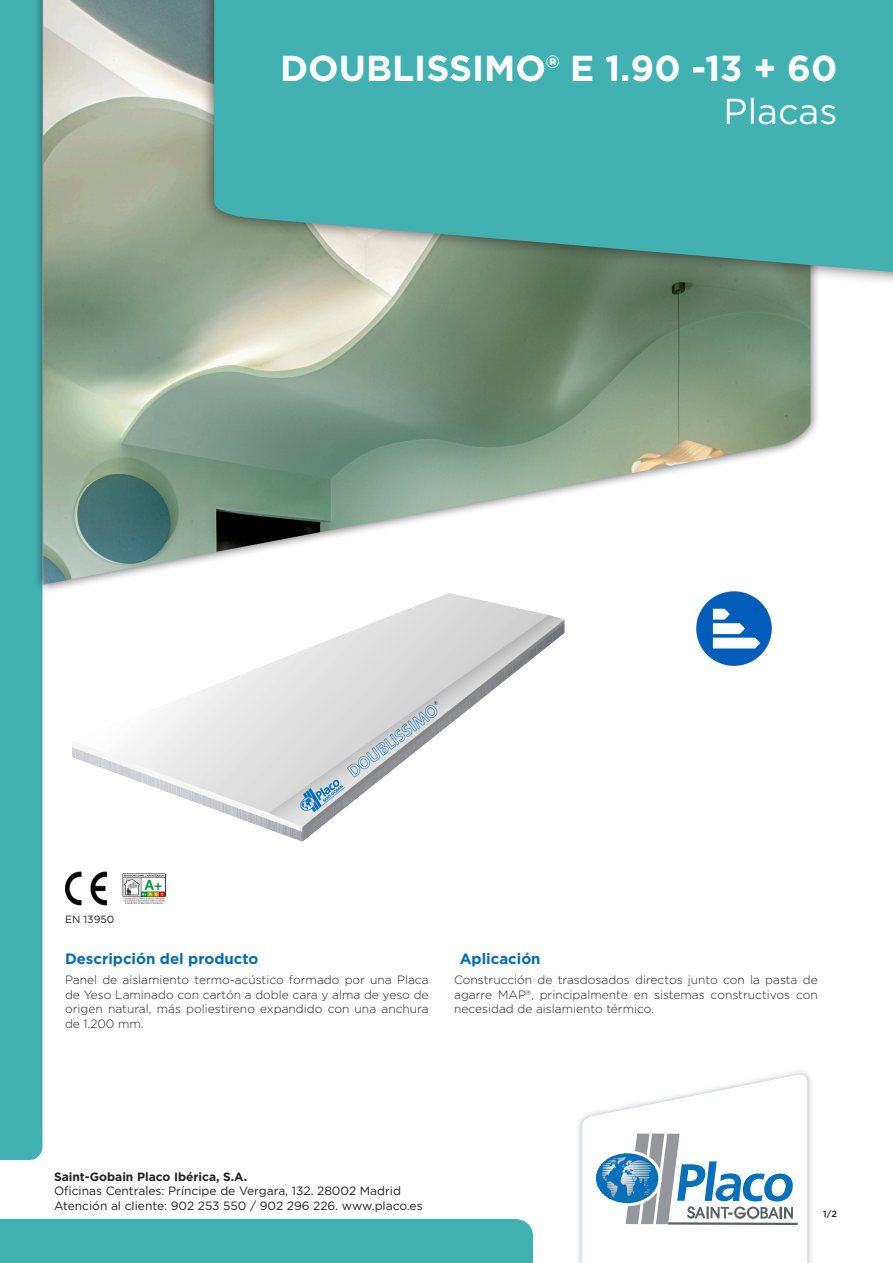
<style>
.page{position:relative;width:893px;height:1263px;background:#fff}
.page>*{position:absolute;margin:0;border:0;box-sizing:border-box;transform-origin:0 0}
.Product_Name_Big{font:700 36px "Gotham";color:#fff}
.Category_description{font:36px "Gotham";color:#fff}
.Blue_title{font:700 15px "Gotham";color:#006cb7}
.Product_Description{font:300 12px/14.4px "Gotham";color:#231f20;text-align:justify}
.All_Attribute_Values{font:300 12px/14.4px "Gotham";color:#231f20;text-align:justify}
.t1{font:12px/14.4px "Gotham";color:#231f20}
.t2{font:700 12px "Gotham";color:#231f20}
.GIB-Year_of_CE{font:10.5px "Gotham";color:#231f20}
.t3{font:500 9px "Gotham";color:#231f20}
</style>
<div class="page">
<div style="left:0;top:0;width:43px;height:1160px;background:#42b1b2"></div>
<div style="left:0;top:1219px;width:533px;height:44px;background:#42b1b2"></div>
<img style="left:578px;top:1072px;width:233px;height:191px">
<svg style="left:582px;top:1073px;width:225px;height:190px"></svg>
<div style="left:33px;top:0;width:788px;height:594px;background:#231f20;opacity:.75"></div>
<img style="left:43px;top:0;width:767px;height:585px">
<img style="left:65px;top:590px;width:507px;height:252px">
<div style="left:200px;top:0;width:693px;height:287px;background:#231f20;opacity:.75"></div>
<svg style="left:214px;top:0;width:679px;height:273px;background:#4aaead"></svg>
<img style="left:696px;top:590px;width:76px;height:76px">
<img style="left:65px;top:871px;width:43px;height:35px">
<img style="left:123px;top:873px;width:42px;height:31px">
<p class="Product_Name_Big" style="left:280px;top:45px;width:559px">DOUBLISSIMO® E 1.90 -13 + 60</p>
<p class="Category_description" style="left:724px;top:89px;width:115px">Placas</p>
<p class="GIB-Year_of_CE" style="left:65px;top:912px;width:51px">EN 13950</p>
<p class="Blue_title" style="left:65px;top:948px;width:195px">Descripción del producto</p>
<p class="Product_Description" style="left:65px;top:973px;width:365px">Panel de aislamiento termo-acústico formado por una Placa de Yeso Laminado con cartón a doble cara y alma de yeso de origen natural, más poliestireno expandido con una anchura de 1.200 mm.</p>
<p class="Blue_title" style="left:460px;top:948px;width:82px">Aplicación</p>
<p class="All_Attribute_Values" style="left:454px;top:973px;width:365px">Construcción de trasdosados directos junto con la pasta de agarre MAP®, principalmente en sistemas constructivos con necesidad de aislamiento térmico.</p>
<p class="t2" style="left:54px;top:1168px;width:195px">Saint-Gobain Placo Ibérica, S.A.</p>
<p class="t1" style="left:54px;top:1183px;width:370px">Oficinas Centrales: Príncipe de Vergara, 132. 28002 Madrid<br>Atención al cliente: 902 253 550 / 902 296 226. www.placo.es</p>
<p class="t3" style="left:823px;top:1208px;width:15px">1/2</p>
</div>
